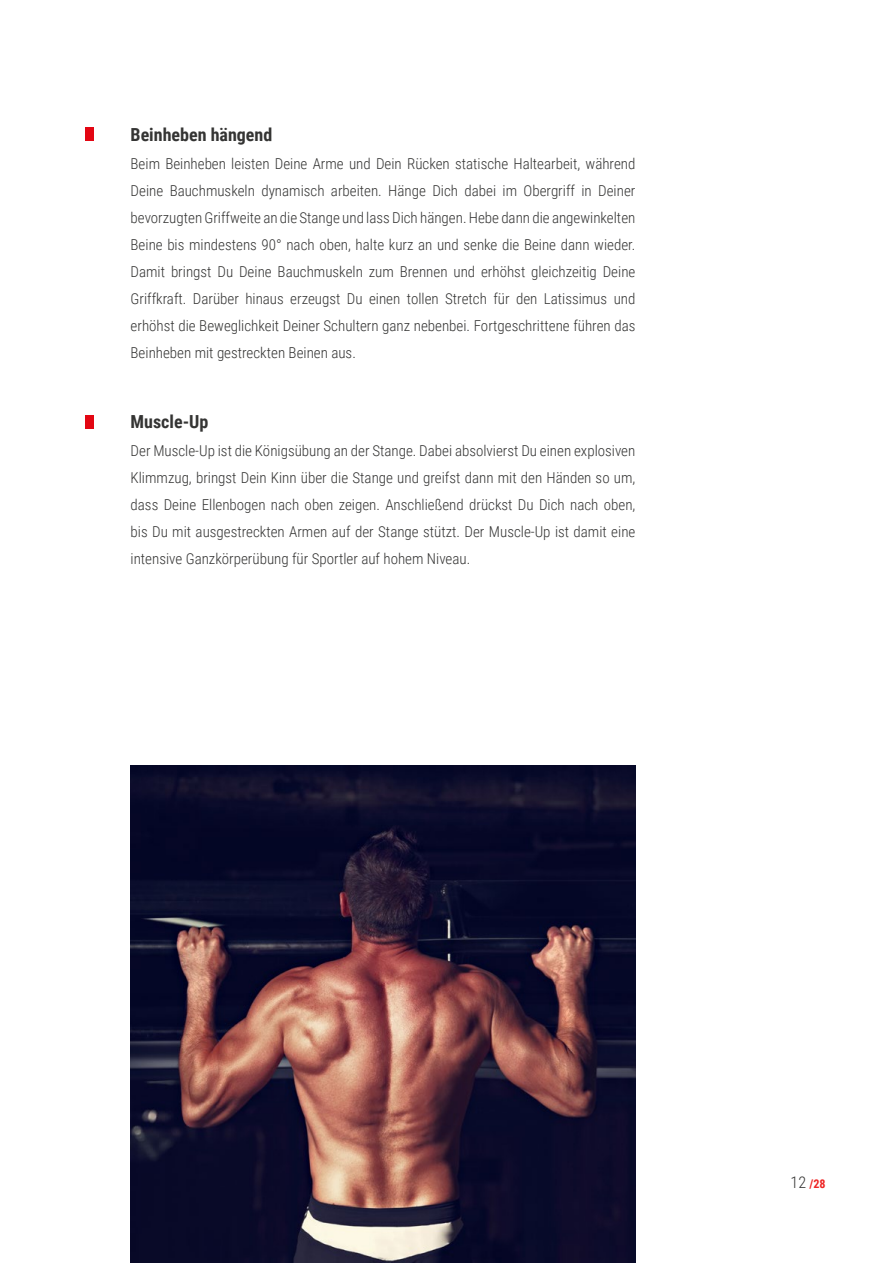
<style>
.page{position:relative;width:893px;height:1263px;background:#fff}
.page>*{position:absolute;margin:0;border:0;box-sizing:border-box;transform-origin:0 0}
.t1{font:700 18px "Roboto Condensed";color:#343433}
.t2{font:300 15px/27px "Roboto Condensed";color:#343433;text-align:justify}
.t3{font:700 12px "Roboto Condensed";color:#ee2524}
.s1{font-weight:300;font-size:16.05px;color:#343433}
</style>
<div class="page">
<div style="left:85px;top:128px;width:9px;height:13px;background:#e30613"></div>
<div style="left:85px;top:415px;width:9px;height:13px;background:#e30613"></div>
<img style="left:131px;top:765px;width:504px;height:498px">
<p class="t1" style="left:131px;top:122px;width:143px">Beinheben hängend</p>
<p class="t2" style="left:131px;top:150px;width:506px">Beim Beinheben leisten Deine Arme und Dein Rücken statische Haltearbeit, während Deine Bauchmuskeln dynamisch arbeiten. Hänge Dich dabei im Obergriff in Deiner bevorzugten Griffweite an die Stange und lass Dich hängen. Hebe dann die angewinkelten Beine bis mindestens 90° nach oben, halte kurz an und senke die Beine dann wieder.<br>Damit bringst Du Deine Bauchmuskeln zum Brennen und erhöhst gleichzeitig Deine Griffkraft. Darüber hinaus erzeugst Du einen tollen Stretch für den Latissimus und erhöhst die Beweglichkeit Deiner Schultern ganz nebenbei. Fortgeschrittene führen das Beinheben mit gestreckten Beinen aus.</p>
<p class="t1" style="left:131px;top:409px;width:79px">Muscle-Up</p>
<p class="t2" style="left:131px;top:437px;width:506px">Der Muscle-Up ist die Königsübung an der Stange. Dabei absolvierst Du einen explosiven Klimmzug, bringst Dein Kinn über die Stange und greifst dann mit den Händen so um, dass Deine Ellenbogen nach oben zeigen. Anschließend drückst Du Dich nach oben, bis Du mit ausgestreckten Armen auf der Stange stützt. Der Muscle-Up ist damit eine intensive Ganzkörperübung für Sportler auf hohem Niveau.</p>
<p class="t3" style="left:791px;top:1175px;width:36px"><span class="s1">12</span> /28</p>
</div>
